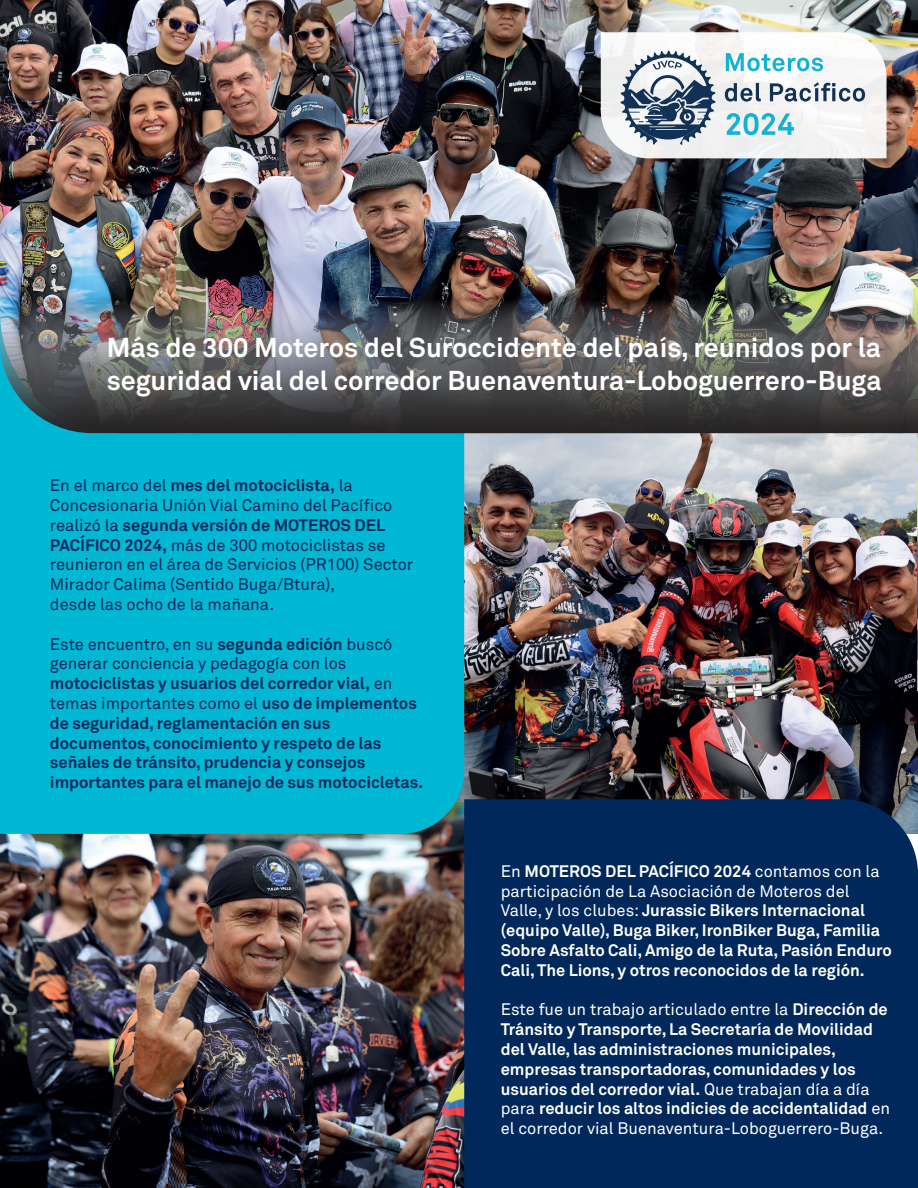
<style>
.page{position:relative;width:918px;height:1188px;background:#fff}
.page>*{position:absolute;margin:0;border:0;box-sizing:border-box;transform-origin:0 0}
.t1{font:700 27px/32.4px "Akkurat Pro";color:#fff}
.t2{font:700 16.5px/19.8px "Akkurat Pro";color:#fff}
.t3{font:700 16.5px/19.8px "Akkurat Pro";color:#00285b}
.t4{font:16.5px/19.8px "Akkurat Pro";color:#00285b}
.s1{font-weight:700}
.s2{font-weight:400}
</style>
<div class="page">
<img style="left:464px;top:433px;width:453px;height:366px">
<img style="left:917px;top:352px;width:1px;height:339px">
<img style="left:0;top:834px;width:464px;height:354px">
<div style="left:0;top:433px;width:464px;height:401px;background:#00b7d4"></div>
<img style="left:0;top:0;width:917px;height:298px">
<img style="left:0;top:298px;width:918px;height:135px">
<div style="left:464px;top:799px;width:454px;height:389px;background:#00285b"></div>
<svg style="left:917px;top:0;width:1px;height:352px"></svg>
<svg style="left:601px;top:32px;width:286px;height:126px"></svg>
<svg style="left:917px;top:690px;width:1px;height:350px"></svg>
<h1 class="t1" style="left:107px;top:331px;width:776px">Más de 300 Moteros del Suroccidente del país, reunidos por la seguridad vial del corredor Buenaventura-Loboguerrero-Buga</h1>
<p class="t4" style="left:50px;top:476px;width:365px">En el marco del <span class="s1">mes del motociclista,</span> la Concesionaria Unión Vial Camino del Pacífico realizó la <span class="s1">segunda versión de MOTEROS DEL PACÍFICO 2024,</span> más de 300 motociclistas se reunieron en el área de Servicios (PR100) Sector Mirador Calima (Sentido Buga/Btura),<br>desde las ocho de la mañana.</p>
<p class="t3" style="left:50px;top:634px;width:375px"><span class="s2">Este encuentro, en su</span> segunda edición <span class="s2">buscó generar conciencia y pedagogía con los </span>motociclistas y usuarios del corredor vial, <span class="s2">en temas importantes como el</span> uso de implementos de seguridad, reglamentación en sus documentos, conocimiento y respeto de las señales de tránsito, prudencia y consejos importantes para el manejo de sus motocicletas.</p>
<p class="t2" style="left:501px;top:861px;width:392px"><span class="s2">En</span> MOTEROS DEL PACÍFICO 2024 <span class="s2">contamos con la participación de La Asociación de Moteros del Valle, y los clubes:</span> Jurassic Bikers Internacional (equipo Valle), Buga Biker, IronBiker Buga, Familia Sobre Asfalto Cali, Amigo de la Ruta, Pasión Enduro Cali, The Lions, y otros reconocidos de la región.</p>
<p class="t2" style="left:501px;top:1000px;width:391px"><span class="s2">Este fue un trabajo articulado entre la</span> Dirección de Tránsito y Transporte, La Secretaría de Movilidad del Valle, las administraciones municipales, empresas transportadoras, comunidades y los usuarios del corredor vial. <span class="s2">Que trabajan día a día para</span> reducir los altos indicies de accidentalidad <span class="s2">en el corredor vial Buenaventura-Loboguerrero-Buga.</span></p>
</div>
